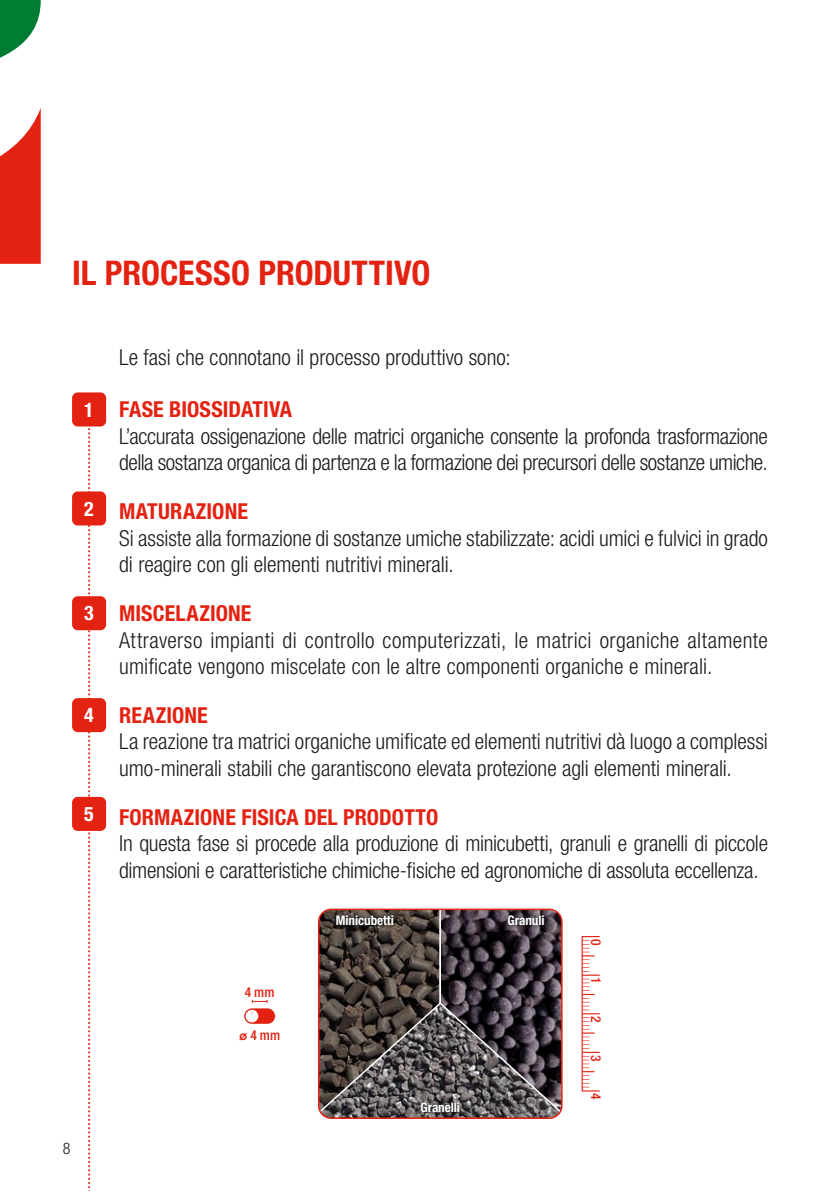
<style>
.page{position:relative;width:840px;height:1191px;background:#fff}
.page>*{position:absolute;margin:0;border:0;box-sizing:border-box;transform-origin:0 0}
.t1{font:700 condensed 34px "Helvetica Neue LT Std";color:#e42212}
.t2{font:300 condensed 22px/26.4px "Helvetica Neue LT Std";letter-spacing:-.005em;color:#1c1c1a}
.t3{font:300 condensed 22px/26.4px "Helvetica Neue LT Std";letter-spacing:.015em;color:#1c1c1a}
.t4{font:700 condensed 22px "Helvetica Neue LT Std";letter-spacing:.005em;color:#e42212}
.t5{font:700 condensed 20px "Helvetica Neue LT Std";color:#fff}
.t6{font:300 condensed 16px "Helvetica Neue LT Std";color:#1c1c1a}
.t7{font:500 condensed 13.6px "Helvetica Neue LT Std";color:#e42212}
.t8{font:700 condensed 13.2px "Helvetica Neue LT Std";letter-spacing:-.005em;color:#fff}
.s1{font-family:"Futura";font-stretch:normal}
</style>
<div class="page">
<svg style="left:0;top:0;width:41px;height:264px"></svg>
<svg style="left:318px;top:910px;width:243px;height:208px;background:#4b4445"></svg>
<div style="left:318px;top:908px;width:244px;height:211px;border:1px solid #e42212;border-radius:13px"></div>
<svg style="left:416px;top:1097px;width:47px;height:18px"></svg>
<svg style="left:331px;top:911px;width:66px;height:18px"></svg>
<svg style="left:503px;top:911px;width:45px;height:18px"></svg>
<svg style="left:244px;top:1000px;width:31px;height:23px"></svg>
<svg style="left:581px;top:936px;width:18px;height:155px"></svg>
<div style="left:72px;top:392px;width:34px;height:34px;background:#e42212;border-radius:6px"></div>
<svg style="left:88px;top:426px;width:2px;height:765px"></svg>
<div style="left:72px;top:491px;width:34px;height:34px;background:#e42212;border-radius:6px"></div>
<div style="left:72px;top:596px;width:34px;height:34px;background:#e42212;border-radius:6px"></div>
<div style="left:72px;top:698px;width:34px;height:34px;background:#e42212;border-radius:6px"></div>
<div style="left:72px;top:797px;width:34px;height:34px;background:#e42212;border-radius:6px"></div>
<p class="t1" style="left:72px;top:252px;width:360px">IL PROCESSO PRODUTTIVO</p>
<p class="t5" style="left:84px;top:397px;width:11px">1</p>
<p class="t5" style="left:84px;top:496px;width:11px">2</p>
<p class="t5" style="left:84px;top:601px;width:11px">3</p>
<p class="t5" style="left:84px;top:703px;width:11px">4</p>
<p class="t5" style="left:84px;top:802px;width:11px">5</p>
<p class="t6" style="left:63px;top:1139px;width:9px">8</p>
<p class="t2" style="left:119px;top:343px;width:393px">Le fasi che connotano il processo produttivo sono:</p>
<p class="t4" style="left:119px;top:396px;width:174px">FASE BIOSSIDATIVA</p>
<p class="t2" style="left:119px;top:422px;width:650px">L’accurata ossigenazione delle matrici organiche consente la profonda trasformazione della sostanza organica di partenza e la formazione dei precursori delle sostanze umiche.</p>
<p class="t4" style="left:119px;top:498px;width:130px">MATURAZIONE</p>
<p class="t2" style="left:119px;top:524px;width:650px">Si assiste alla formazione di sostanze umiche stabilizzate: acidi umici e fulvici in grado di reagire con gli elementi nutritivi minerali.</p>
<p class="t4" style="left:119px;top:600px;width:134px">MISCELAZIONE</p>
<p class="t3" style="left:119px;top:626px;width:650px">Attraverso impianti di controllo computerizzati, le matrici organiche altamente umificate vengono miscelate con le altre componenti organiche e minerali.</p>
<p class="t4" style="left:119px;top:702px;width:90px">REAZIONE</p>
<p class="t2" style="left:119px;top:728px;width:650px">La reazione tra matrici organiche umificate ed elementi nutritivi dà luogo a complessi umo-minerali stabili che garantiscono elevata protezione agli elementi minerali.</p>
<p class="t4" style="left:119px;top:804px;width:320px">FORMAZIONE FISICA DEL PRODOTTO</p>
<p class="t2" style="left:119px;top:830px;width:650px">In questa fase si procede alla produzione di minicubetti, granuli e granelli di piccole dimensioni e caratteristiche chimiche-fisiche ed agronomiche di assoluta eccellenza.</p>
<p class="t7" style="left:245px;top:984px;width:31px">4 mm</p>
<p class="t7" style="left:239px;top:1027px;width:42px"><span class="s1">ø</span> 4 mm</p>
<p class="t8" style="left:336px;top:912px;width:59px">Minicubetti</p>
<p class="t8" style="left:507px;top:912px;width:38px">Granuli</p>
<p class="t8" style="left:420px;top:1098px;width:41px">Granelli</p>
<p class="t7" style="left:603px;top:939px;width:8px;rotate:90deg">0</p>
<p class="t7" style="left:603px;top:977px;width:8px;rotate:90deg">1</p>
<p class="t7" style="left:603px;top:1016px;width:8px;rotate:90deg">2</p>
<p class="t7" style="left:603px;top:1054px;width:8px;rotate:90deg">3</p>
<p class="t7" style="left:603px;top:1093px;width:8px;rotate:90deg">4</p>
</div>
